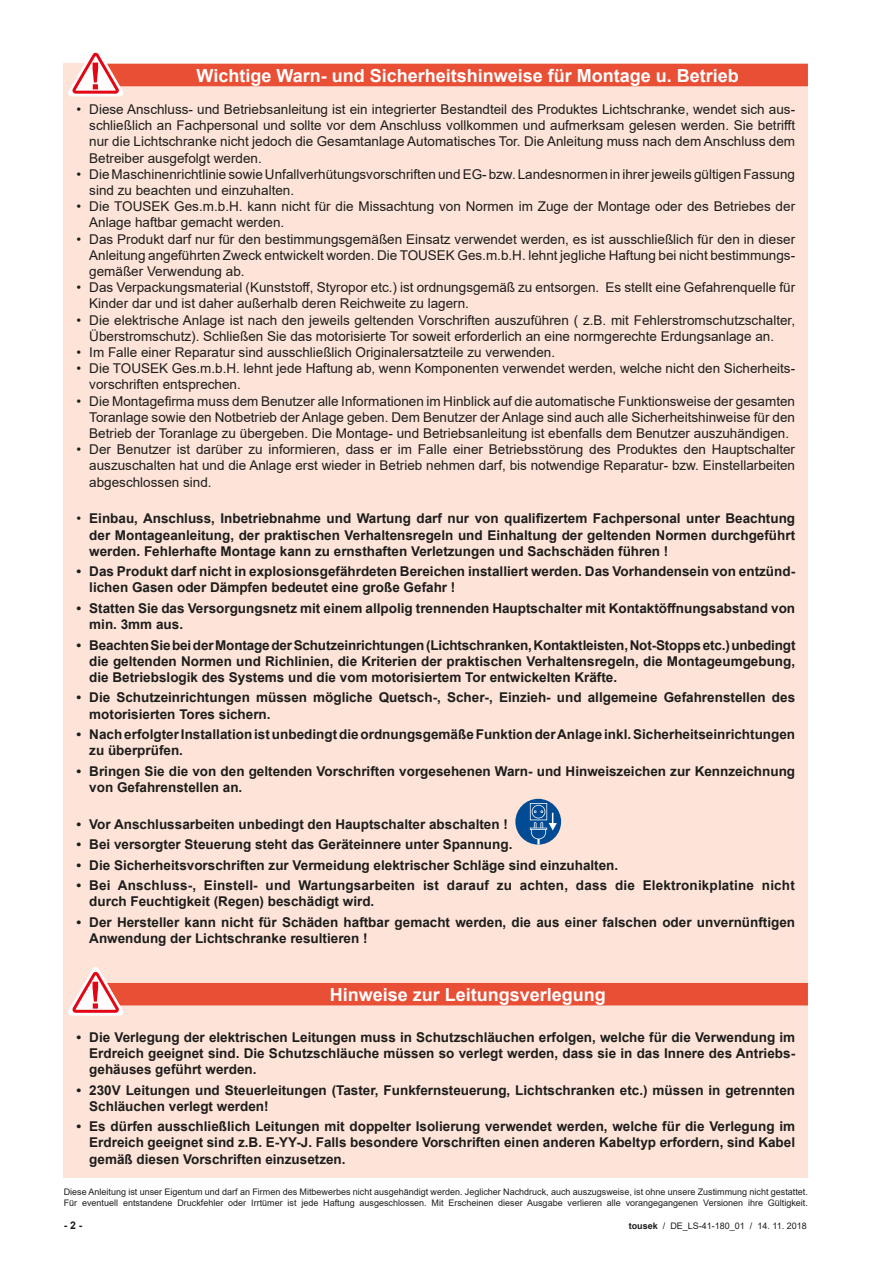
<style>
.page{position:relative;width:893px;height:1263px;background:#fff}
.page>*{position:absolute;margin:0;border:0;box-sizing:border-box;transform-origin:0 0}
.t1{font:700 18px "Arial";color:#fff}
.t2{font:700 13.5px/16.2px "Arial";color:#1d1d1b}
.t3{font:13.5px/16.2px "Arial";color:#1d1d1b}
.t4{font:700 10.5px "Arial";color:#1d1d1b}
.t5{font:9px/10.8px "Arial";color:#1d1d1b}
.s1{font-weight:400}
.s2{font-weight:700}
</style>
<div class="page">
<div style="left:64px;top:64px;width:744px;height:1114px;background:#fde3d8"></div>
<div style="left:85px;top:64px;width:723px;height:22px;background:#e94f35"></div>
<div style="left:85px;top:983px;width:723px;height:22px;background:#e94f35"></div>
<svg style="left:65px;top:52px;width:61px;height:45px"></svg>
<div style="left:517px;top:800px;width:43px;height:43px;background:#004b94;border-radius:50%"></div>
<div style="left:515px;top:799px;width:46px;height:46px;border:3px solid #004b94;border-radius:50%"></div>
<svg style="left:530px;top:803px;width:27px;height:41px"></svg>
<svg style="left:68px;top:967px;width:58px;height:49px"></svg>
<h1 class="t1" style="left:197px;top:63px;width:544px">Wichtige Warn- und Sicherheitshinweise für Montage u. Betrieb</h1>
<p class="t3" style="left:89px;top:101px;width:707px;text-align:justify;text-indent:-13px">• Diese Anschluss- und Betriebsanleitung ist ein integrierter Bestandteil des Produktes Lichtschranke, wendet sich aus&shy;schließlich an Fachpersonal und sollte vor dem Anschluss vollkommen und aufmerksam gelesen werden. Sie betrifft nur die Lichtschranke nicht jedoch die Gesamtanlage Automatisches Tor. Die Anleitung muss nach dem Anschluss dem Betreiber ausgefolgt werden.</p>
<p class="t3" style="left:89px;top:166px;width:707px;text-indent:-13px">• Die Maschinenrichtlinie sowie Unfallverhütungsvorschriften und EG- bzw. Landesnormen in ihrer jeweils gültigen Fassung sind zu beachten und einzuhalten.</p>
<p class="t3" style="left:89px;top:198px;width:707px;text-indent:-13px">• Die TOUSEK Ges.m.b.H. kann nicht für die Missachtung von Normen im Zuge der Montage oder des Betriebes der<br>Anlage haftbar gemacht werden.</p>
<p class="t3" style="left:89px;top:231px;width:707px;text-align:justify;text-indent:-13px">• Das Produkt darf nur für den bestimmungsgemäßen Einsatz verwendet werden, es ist ausschließlich für den in dieser Anleitung angeführten Zweck entwickelt worden. Die TOUSEK Ges.m.b.H. lehnt jegliche Haftung bei nicht bestimmungs&shy;gemäßer Verwendung ab.</p>
<p class="t3" style="left:89px;top:279px;width:707px;text-indent:-13px">• Das Verpackungsmaterial (Kunststoff, Styropor etc.) ist ordnungsgemäß zu entsorgen. Es stellt eine Gefahrenquelle für<br>Kinder dar und ist daher außerhalb deren Reichweite zu lagern.</p>
<p class="t3" style="left:89px;top:312px;width:707px;text-indent:-13px">• Die elektrische Anlage ist nach den jeweils geltenden Vorschriften auszuführen ( z.B. mit Fehlerstromschutzschalter,<br>Überstromschutz). Schließen Sie das motorisierte Tor soweit erforderlich an eine normgerechte Erdungsanlage an.</p>
<p class="t3" style="left:77px;top:344px;width:480px">• Im Falle einer Reparatur sind ausschließlich Originalersatzteile zu verwenden.</p>
<p class="t3" style="left:89px;top:360px;width:707px;text-indent:-13px">• Die TOUSEK Ges.m.b.H. lehnt jede Haftung ab, wenn Komponenten verwendet werden, welche nicht den Sicherheits&shy;vorschriften entsprechen.</p>
<p class="t3" style="left:89px;top:393px;width:707px;text-align:justify;text-indent:-13px">• Die Montagefirma muss dem Benutzer alle Informationen im Hinblick auf die automatische Funktionsweise der gesamten Toranlage sowie den Notbetrieb der Anlage geben. Dem Benutzer der Anlage sind auch alle Sicherheitshinweise für den Betrieb der Toranlage zu übergeben. Die Montage- und Betriebsanleitung ist ebenfalls dem Benutzer auszuhändigen.</p>
<p class="t3" style="left:89px;top:441px;width:707px;text-align:justify;text-indent:-13px">• Der Benutzer ist darüber zu informieren, dass er im Falle einer Betriebsstörung des Produktes den Hauptschalter auszuschalten hat und die Anlage erst wieder in Betrieb nehmen darf, bis notwendige Reparatur- bzw. Einstellarbeiten abgeschlossen sind.</p>
<p class="t2" style="left:89px;top:511px;width:707px;text-align:justify;text-indent:-13px"><span class="s1">•</span> Einbau, Anschluss, Inbetriebnahme und Wartung darf nur von qualifizertem Fachpersonal unter Beachtung der Montageanleitung, der praktischen Verhaltensregeln und Einhaltung der geltenden Normen durchgeführt werden. Fehlerhafte Montage kann zu ernsthaften Verletzungen und Sachschäden führen !</p>
<p class="t2" style="left:89px;top:563px;width:707px;text-indent:-13px">• Das Produkt darf nicht in explosionsgefährdeten Bereichen installiert werden. Das Vorhandensein von entzünd&shy;lichen Gasen oder Dämpfen bedeutet eine große Gefahr !</p>
<p class="t2" style="left:89px;top:600px;width:707px;text-indent:-13px">• Statten Sie das Versorgungsnetz mit einem allpolig trennenden Hauptschalter mit Kontaktöffnungsabstand von min. 3mm aus.</p>
<p class="t2" style="left:89px;top:637px;width:708px;text-align:justify;text-indent:-13px">• Beachten Sie bei der Montage der Schutzeinrichtungen (Lichtschranken, Kontaktleisten, Not-Stopps etc.) unbedingt die geltenden Normen und Richlinien, die Kriterien der praktischen Verhaltensregeln, die Montageumgebung, die Betriebslogik des Systems und die vom motorisiertem Tor entwickelten Kräfte.</p>
<p class="t2" style="left:89px;top:690px;width:707px;text-indent:-13px">• Die Schutzeinrichtungen müssen mögliche Quetsch-, Scher-, Einzieh- und allgemeine Gefahrenstellen des motorisierten Tores sichern.</p>
<p class="t2" style="left:89px;top:726px;width:707px;text-indent:-13px">• Nach erfolgter Installation ist unbedingt die ordnungsgemäße Funktion der Anlage inkl. Sicherheitseinrichtungen zu überprüfen.</p>
<p class="t2" style="left:89px;top:763px;width:707px;text-indent:-13px">• Bringen Sie die von den geltenden Vorschriften vorgesehenen Warn- und Hinweiszeichen zur Kennzeichnung von Gefahrenstellen an.</p>
<p class="t2" style="left:77px;top:816px;width:433px">• Vor Anschlussarbeiten unbedingt den Hauptschalter abschalten !</p>
<p class="t2" style="left:77px;top:836px;width:437px">• Bei versorgter Steuerung steht das Geräteinnere unter Spannung.</p>
<p class="t2" style="left:77px;top:857px;width:543px">• Die Sicherheitsvorschriften zur Vermeidung elektrischer Schläge sind einzuhalten.</p>
<p class="t2" style="left:89px;top:877px;width:707px;text-indent:-13px">• Bei Anschluss-, Einstell- und Wartungsarbeiten ist darauf zu achten, dass die Elektronikplatine nicht durch Feuchtigkeit (Regen) beschädigt wird.</p>
<p class="t2" style="left:89px;top:914px;width:707px;text-indent:-13px">• Der Hersteller kann nicht für Schäden haftbar gemacht werden, die aus einer falschen oder unvernünftigen<br>Anwendung der Lichtschranke resultieren !</p>
<h1 class="t1" style="left:330px;top:982px;width:278px">Hinweise zur Leitungsverlegung</h1>
<p class="t2" style="left:89px;top:1029px;width:707px;text-align:justify;text-indent:-13px">• Die Verlegung der elektrischen Leitungen muss in Schutzschläuchen erfolgen, welche für die Verwendung im Erdreich geeignet sind. Die Schutzschläuche müssen so verlegt werden, dass sie in das Innere des Antriebs&shy;gehäuses geführt werden.</p>
<p class="t2" style="left:89px;top:1082px;width:707px;text-indent:-13px">• 230V Leitungen und Steuerleitungen (Taster, Funkfernsteuerung, Lichtschranken etc.) müssen in getrennten<br>Schläuchen verlegt werden!</p>
<p class="t2" style="left:89px;top:1118px;width:707px;text-align:justify;text-indent:-13px">• Es dürfen ausschließlich Leitungen mit doppelter Isolierung verwendet werden, welche für die Verlegung im Erdreich geeignet sind z.B. E-YY-J. Falls besondere Vorschriften einen anderen Kabeltyp erfordern, sind Kabel gemäß diesen Vorschriften einzusetzen.</p>
<p class="t5" style="left:64px;top:1187px;width:746px">Diese Anleitung ist unser Eigentum und darf an Firmen des Mitbewerbes nicht ausgehändigt werden. Jeglicher Nachdruck, auch auszugsweise, ist ohne unsere Zustimmung nicht gestattet.<br>Für eventuell entstandene Druckfehler oder Irrtümer ist jede Haftung ausgeschlossen. Mit Erscheinen dieser Ausgabe verlieren alle vorangegangenen Versionen ihre Gültigkeit.</p>
<p class="t4" style="left:64px;top:1218px;width:20px">- 2 -</p>
<p class="t5" style="left:629px;top:1220px;width:179px"><span class="s2">tousek</span> / DE_LS-41-180_01 / 14. 11. 2018</p>
</div>
